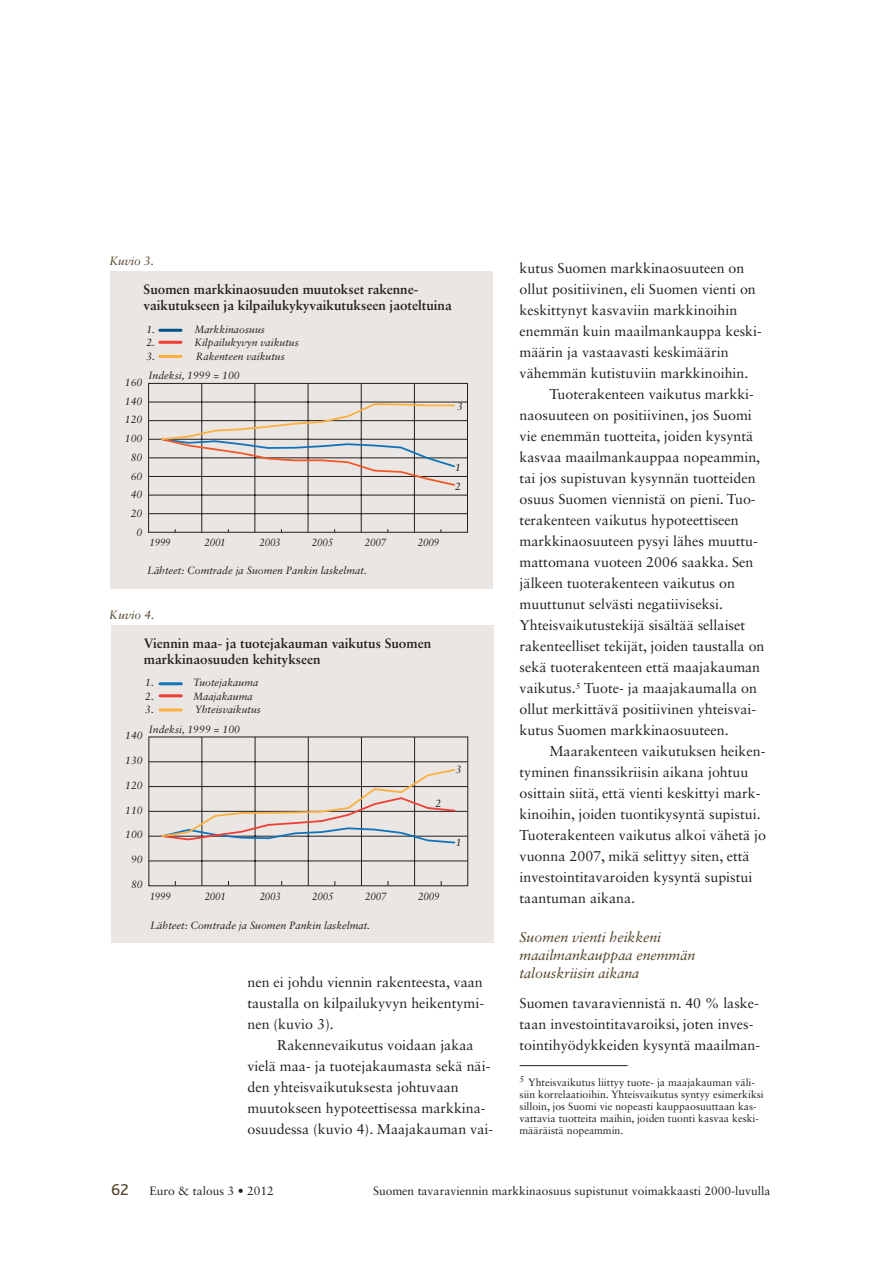
<style>
.page{position:relative;width:893px;height:1263px;background:#fff}
.page>*{position:absolute;margin:0;border:0;box-sizing:border-box;transform-origin:0 0}
.t1{font:16.5px "Bliss";color:#524228}
.leipis_sis{font:14.25px/21px "Sabon LT Std";color:#231f20}
.leipis_eka{font:14.25px/21px "Sabon LT Std";color:#231f20}
.alaviitteet{font:14.25px/21px "Sabon LT Std";color:#231f20;text-align:justify}
.otsikko_3{font:italic 14.25px/18px "Sabon LT Std";letter-spacing:-.005em;color:#524228}
.t2{font:700 13.5px/16.2px "Sabon LT Std";color:#231f20}
.t3{font:12px "Sabon LT Std";color:#231f20}
.t4{font:italic 12px "Sabon LT Std";color:#524228}
.t5{font:italic 10.5px/18.8px "Sabon LT Std";color:#231f20;text-align:right}
.alaviitteet-2{font:10.5px/12px "Sabon LT Std";color:#231f20}
.t6{font:italic 10.5px "Sabon LT Std";color:#231f20;scale:.95 1}
</style>
<div class="page">
<hr style="left:520px;top:1065px;width:108px;height:1px;background:#231f20">
<div style="left:111px;top:625px;width:382px;height:317px;background:#eae6e3"></div>
<div style="left:148px;top:736px;width:320px;height:150px;border:1px solid #231f20"></div>
<hr style="left:160px;top:682px;width:21px;height:3px;background:#1074bc">
<hr style="left:160px;top:694px;width:21px;height:3px;background:#ee3e35">
<hr style="left:160px;top:708px;width:21px;height:3px;background:#fbb03f">
<hr style="left:149px;top:860px;width:319px;height:1px;background:#231f20">
<hr style="left:149px;top:836px;width:319px;height:1px;background:#231f20">
<hr style="left:149px;top:811px;width:319px;height:1px;background:#231f20">
<hr style="left:149px;top:786px;width:319px;height:1px;background:#231f20">
<hr style="left:149px;top:761px;width:319px;height:1px;background:#231f20">
<hr style="left:201px;top:737px;width:1px;height:149px;background:#231f20">
<hr style="left:255px;top:737px;width:1px;height:149px;background:#231f20">
<hr style="left:308px;top:737px;width:1px;height:149px;background:#231f20">
<hr style="left:361px;top:737px;width:1px;height:149px;background:#231f20">
<hr style="left:414px;top:737px;width:1px;height:149px;background:#231f20">
<svg style="left:160px;top:768px;width:297px;height:76px"></svg>
<div style="left:111px;top:271px;width:382px;height:318px;background:#eae6e3"></div>
<div style="left:148px;top:383px;width:320px;height:150px;border:1px solid #231f20"></div>
<hr style="left:160px;top:329px;width:21px;height:3px;background:#00538d">
<hr style="left:160px;top:341px;width:21px;height:3px;background:#ee3e35">
<hr style="left:160px;top:355px;width:21px;height:3px;background:#fbb03f">
<hr style="left:149px;top:513px;width:318px;height:1px;background:#231f20">
<hr style="left:149px;top:495px;width:318px;height:1px;background:#231f20">
<hr style="left:149px;top:476px;width:318px;height:1px;background:#231f20">
<hr style="left:149px;top:457px;width:318px;height:1px;background:#231f20">
<hr style="left:149px;top:439px;width:318px;height:1px;background:#231f20">
<hr style="left:149px;top:420px;width:318px;height:1px;background:#231f20">
<hr style="left:149px;top:402px;width:318px;height:1px;background:#231f20">
<hr style="left:201px;top:383px;width:1px;height:149px;background:#231f20">
<hr style="left:254px;top:383px;width:1px;height:149px;background:#231f20">
<hr style="left:308px;top:383px;width:1px;height:149px;background:#231f20">
<hr style="left:361px;top:383px;width:1px;height:149px;background:#231f20">
<hr style="left:414px;top:383px;width:1px;height:149px;background:#231f20">
<svg style="left:160px;top:402px;width:296px;height:85px"></svg>
<p class="t4" style="left:110px;top:254px;width:46px">Kuvio 3.</p>
<p class="t2" style="left:144px;top:281px;width:310px">Suomen markkinaosuuden muutokset rakenne&shy;vaikutukseen ja kilpailukykyvaikutukseen jaoteltuina</p>
<p class="t5" style="left:146px;top:320px;width:10px">1.</p>
<p class="t5" style="left:194px;top:320px;width:72px">Markkinaosuus</p>
<p class="t5" style="left:146px;top:333px;width:10px">2.</p>
<p class="t5" style="left:194px;top:333px;width:106px">Kilpailukyvyn vaikutus</p>
<p class="t5" style="left:146px;top:347px;width:10px">3.</p>
<p class="t5" style="left:196px;top:347px;width:90px">Rakenteen vaikutus</p>
<p class="t5" style="left:148px;top:366px;width:93px">Indeksi, 1999 = 100</p>
<p class="t5" style="left:125px;top:373px;width:19px">160<br>140<br>120<br>100<br>80<br>60<br>40<br>20<br>0</p>
<p class="t6" style="left:149px;top:536px;width:24px">1999</p>
<p class="t6" style="left:204px;top:536px;width:24px">2001</p>
<p class="t6" style="left:259px;top:536px;width:24px">2003</p>
<p class="t6" style="left:312px;top:536px;width:24px">2005</p>
<p class="t6" style="left:365px;top:536px;width:24px">2007</p>
<p class="t6" style="left:418px;top:536px;width:24px">2009</p>
<p class="t5" style="left:147px;top:561px;width:221px">Lähteet: Comtrade ja Suomen Pankin laskelmat.</p>
<p class="t4" style="left:110px;top:608px;width:46px">Kuvio 4.</p>
<p class="t2" style="left:144px;top:635px;width:289px">Viennin maa- ja tuotejakauman vaikutus Suomen markkinaosuuden kehitykseen</p>
<p class="t5" style="left:145px;top:673px;width:10px">1.</p>
<p class="t5" style="left:193px;top:673px;width:67px">Tuotejakauma</p>
<p class="t5" style="left:145px;top:686px;width:10px">2.</p>
<p class="t5" style="left:193px;top:686px;width:61px">Maajakauma</p>
<p class="t5" style="left:145px;top:700px;width:10px">3.</p>
<p class="t5" style="left:195px;top:700px;width:68px">Yhteisvaikutus</p>
<p class="t5" style="left:149px;top:720px;width:93px">Indeksi, 1999 = 100</p>
<p class="t5" style="left:125px;top:726px;width:19px">140</p>
<p class="t5" style="left:125px;top:751px;width:19px">130</p>
<p class="t5" style="left:125px;top:776px;width:19px">120</p>
<p class="t5" style="left:125px;top:801px;width:19px">110</p>
<p class="t5" style="left:125px;top:825px;width:19px">100</p>
<p class="t5" style="left:131px;top:850px;width:13px">90</p>
<p class="t5" style="left:131px;top:875px;width:13px">80</p>
<p class="t5" style="left:436px;top:794px;width:7px">2</p>
<p class="t6" style="left:150px;top:890px;width:24px">1999</p>
<p class="t6" style="left:205px;top:890px;width:24px">2001</p>
<p class="t6" style="left:260px;top:890px;width:24px">2003</p>
<p class="t6" style="left:312px;top:890px;width:24px">2005</p>
<p class="t6" style="left:365px;top:890px;width:24px">2007</p>
<p class="t6" style="left:418px;top:890px;width:24px">2009</p>
<p class="t5" style="left:150px;top:916px;width:221px">Lähteet: Comtrade ja Suomen Pankin laskelmat.</p>
<p class="t5" style="left:457px;top:397px;width:7px">3</p>
<p class="t5" style="left:455px;top:457px;width:7px;text-align:left">1<br>2</p>
<p class="t5" style="left:456px;top:760px;width:7px">3</p>
<p class="t5" style="left:456px;top:833px;width:7px">1</p>
<p class="alaviitteet" style="left:247px;top:971px;width:238px">nen ei johdu viennin rakenteesta, vaan taustalla on kilpailukyvyn heikentymi&shy;nen (kuvio 3).</p>
<p class="leipis_sis" style="left:247px;top:1034px;width:247px;text-indent:30px">Rakennevaikutus voidaan jakaa vielä maa- ja tuotejakaumasta sekä näi&shy;den yhteisvaikutuksesta johtuvaan muutokseen hypoteettisessa markkina&shy;osuudessa (kuvio 4). Maajakauman vai-</p>
<p class="leipis_sis" style="left:520px;top:257px;width:244px">kutus Suomen markkinaosuuteen on ollut positiivinen, eli Suomen vienti on keskittynyt kasvaviin markkinoihin enemmän kuin maailmankauppa keski&shy;määrin ja vastaavasti keskimäärin vähemmän kutistuviin markkinoihin.</p>
<p class="leipis_sis" style="left:520px;top:383px;width:246px;text-indent:30px">Tuoterakenteen vaikutus markki&shy;naosuuteen on positiivinen, jos Suomi vie enemmän tuotteita, joiden kysyntä kasvaa maailmankauppaa nopeammin, tai jos supistuvan kysynnän tuotteiden osuus Suomen viennistä on pieni. Tuo&shy;terakenteen vaikutus hypoteettiseen markkinaosuuteen pysyi lähes muuttu&shy;mattomana vuoteen 2006 saakka. Sen jälkeen tuoterakenteen vaikutus on muuttunut selvästi negatiiviseksi.<br>Yhteisvaikutustekijä sisältää sellaiset rakenteelliset tekijät, joiden taustalla on sekä tuoterakenteen että maajakauman vaikutus.<sup>5</sup> Tuote- ja maajakaumalla on ollut merkittävä positiivinen yhteisvai&shy;kutus Suomen markkinaosuuteen.</p>
<p class="leipis_sis" style="left:520px;top:740px;width:248px;text-indent:30px">Maarakenteen vaikutuksen heiken&shy;tyminen finanssikriisin aikana johtuu osittain siitä, että vienti keskittyi mark&shy;kinoihin, joiden tuontikysyntä supistui.<br>Tuoterakenteen vaikutus alkoi vähetä jo vuonna 2007, mikä selittyy siten, että investointitavaroiden kysyntä supistui taantuman aikana.</p>
<p class="otsikko_3" style="left:520px;top:928px;width:177px">Suomen vienti heikkeni maailmankauppaa enemmän talouskriisin aikana</p>
<p class="leipis_eka" style="left:520px;top:992px;width:242px">Suomen tavaraviennistä n. 40 % laske&shy;taan investointitavaroiksi, joten inves&shy;tointihyödykkeiden kysyntä maailman-</p>
<p class="alaviitteet-2" style="left:520px;top:1076px;width:246px"><sup>5</sup> Yhteisvaikutus liittyy tuote- ja maajakauman väli&shy;siin korrelaatioihin. Yhteisvaikutus syntyy esimerkiksi silloin, jos Suomi vie nopeasti kauppaosuuttaan kas&shy;vattavia tuotteita maihin, joiden tuonti kasvaa keski&shy;määräistä nopeammin.</p>
<p class="t1" style="left:111px;top:1181px;width:19px">62</p>
<p class="t3" style="left:150px;top:1183px;width:126px">Euro &amp; talous 3 • 2012</p>
<p class="t3" style="left:373px;top:1183px;width:399px">Suomen tavaraviennin markkinaosuus supistunut voimakkaasti 2000-luvulla</p>
</div>
